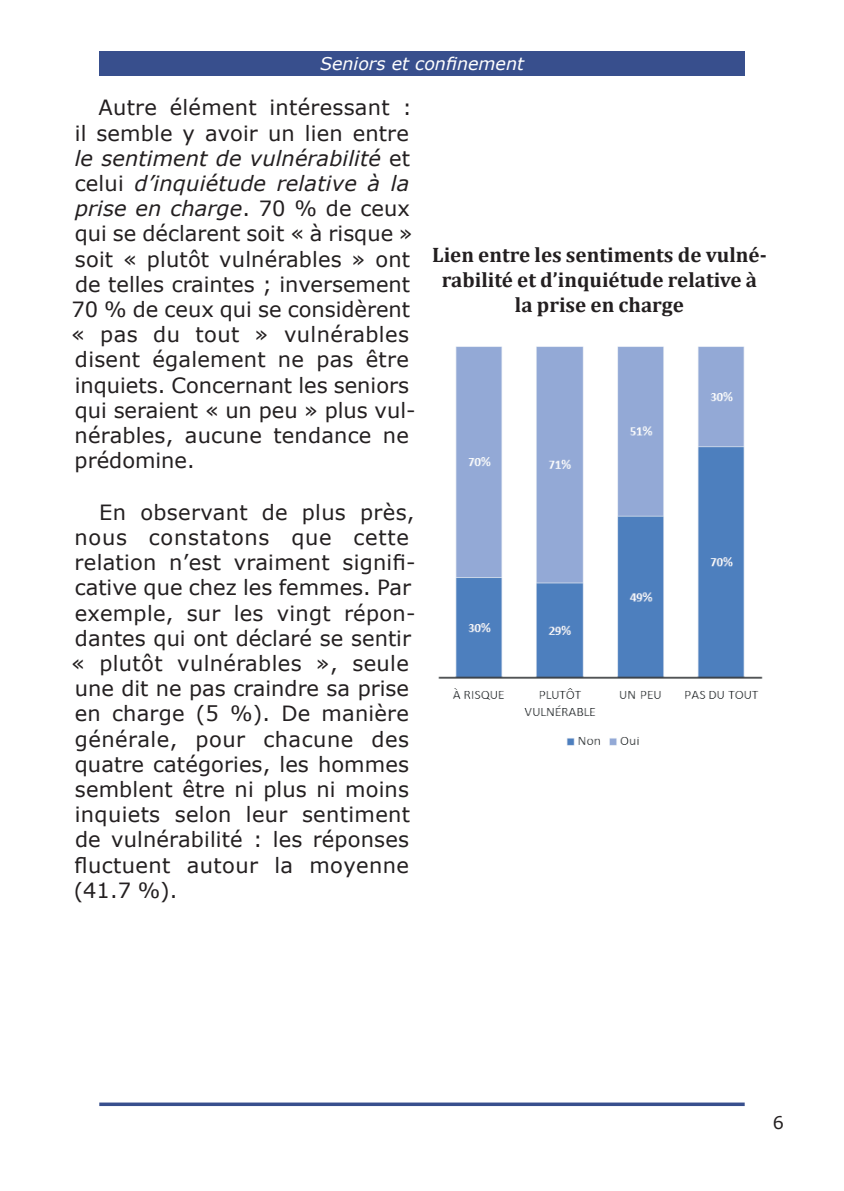
<style>
.page{position:relative;width:844px;height:1191px;background:#fff}
.page>*{position:absolute;margin:0;border:0;box-sizing:border-box;transform-origin:0 0}
.t1{font:21px/25.2px "Verdana";letter-spacing:.01em;color:#231f20}
.t2{font:700 21px/25.2px "Cambria";color:#231f20;text-align:center}
.t3{font:italic 17.5px "Verdana";color:#fff}
.t4{font:17.5px "Verdana";color:#231f20}
.s1{font-style:italic}
</style>
<div class="page">
<svg style="left:99px;top:1102px;width:645px;height:4px;background:#53669c"></svg>
<div style="left:99px;top:51px;width:645px;height:25px;background:#384f8d"></div>
<img style="left:438px;top:346px;width:325px;height:400px">
<p class="t3" style="left:320px;top:52px;width:205px">Seniors et confinement</p>
<p class="t1" style="left:71px;top:95px;width:346px;text-indent:27px">Autre élément intéressant : il semble y avoir un lien entre <span class="s1">le sentiment de vulnérabilité</span> et celui <span class="s1">d’inquiétude relative à la prise en charge</span>. 70 % de ceux qui se déclarent soit « à risque » soit « plutôt vulnérables » ont de telles craintes ; inversement<br>70 % de ceux qui se considèrent « pas du tout » vulnérables disent également ne pas être inquiets. Concernant les seniors qui seraient « un peu » plus vul&shy;nérables, aucune tendance ne prédomine.</p>
<p class="t1" style="left:71px;top:499px;width:346px;text-indent:28px">En observant de plus près, nous constatons que cette relation n’est vraiment signifi&shy;cative que chez les femmes. Par exemple, sur les vingt répon&shy;dantes qui ont déclaré se sentir « plutôt vulnérables », seule une dit ne pas craindre sa prise en charge (5 %). De manière générale, pour chacune des quatre catégories, les hommes semblent être ni plus ni moins inquiets selon leur sentiment de vulnérabilité : les réponses fluctuent autour la moyenne (41.7 %).</p>
<p class="t2" style="left:432px;top:241px;width:336px">Lien entre les sentiments de vulné&shy;rabilité et d’inquiétude relative à la prise en charge</p>
<p class="t4" style="left:772px;top:1111px;width:13px">6</p>
</div>
